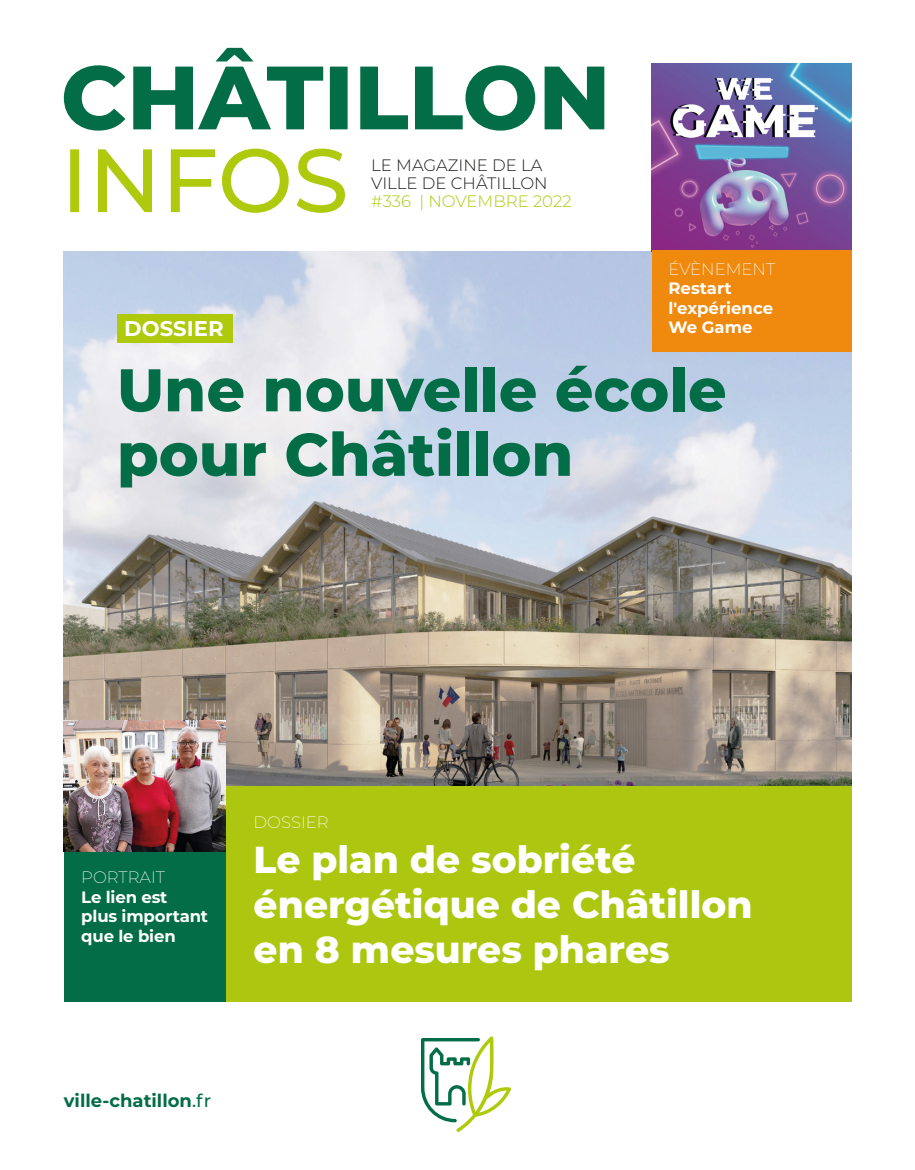
<style>
.page{position:relative;width:915px;height:1170px;background:#fff}
.page>*{position:absolute;margin:0;border:0;box-sizing:border-box;transform-origin:0 0}
.t1{font:800 60px "Montserrat";color:#026d46}
.t2{font:800 37.5px "Montserrat";color:#fff}
.t3{font:700 21.15px "Montserrat";color:#fff}
.t4{font:700 18px "Montserrat";color:#026d46}
.t5{font:700 16.5px/19.5px "Montserrat";letter-spacing:-.01em;color:#fff}
.t6{font:300 16.5px "Montserrat";color:#1d1d1b}
.t7{font:200 16.5px "Montserrat";color:#fff}
.t8{font:300 16.5px "Montserrat";color:#afc90c}
.s1{font-weight:500}
</style>
<div class="page">
<img style="left:64px;top:251px;width:786px;height:535px">
<div style="left:117px;top:314px;width:115px;height:29px;background:#afc90c"></div>
<img style="left:651px;top:64px;width:199px;height:186px">
<div style="left:651px;top:250px;width:199px;height:102px;background:#ef8a0e"></div>
<svg style="left:70px;top:149px;width:275px;height:64px"></svg>
<svg style="left:64px;top:48px;width:540px;height:83px"></svg>
<svg style="left:421px;top:1036px;width:90px;height:95px"></svg>
<div style="left:226px;top:786px;width:625px;height:215px;background:#adc710"></div>
<img style="left:64px;top:720px;width:161px;height:131px">
<div style="left:64px;top:851px;width:161px;height:150px;background:#026d46"></div>
<svg style="left:697px;top:147px;width:89px;height:10px"></svg>
<p class="t6" style="left:371px;top:154px;width:173px">LE MAGAZINE DE LA</p>
<p class="t6" style="left:371px;top:172px;width:178px">VILLE DE CHÂTILLON</p>
<p class="t8" style="left:371px;top:190px;width:202px">#336 | NOVEMBRE 2022</p>
<p class="t7" style="left:668px;top:258px;width:108px">ÉVÈNEMENT</p>
<p class="t5" style="left:668px;top:278px;width:65px">Restart</p>
<p class="t5" style="left:668px;top:297px;width:106px">l'expérience</p>
<p class="t5" style="left:668px;top:317px;width:86px">We Game</p>
<p class="t3" style="left:124px;top:313px;width:101px">DOSSIER</p>
<p class="t1" style="left:117px;top:346px;width:611px">Une nouvelle école</p>
<p class="t1" style="left:117px;top:410px;width:457px">pour Châtillon</p>
<p class="t7" style="left:81px;top:866px;width:85px">PORTRAIT</p>
<p class="t5" style="left:81px;top:886px;width:88px">Le lien est</p>
<p class="t5" style="left:81px;top:905px;width:128px">plus important que le bien</p>
<p class="t7" style="left:253px;top:810px;width:77px">DOSSIER</p>
<p class="t2" style="left:253px;top:832px;width:383px">Le plan de sobriété</p>
<p class="t2" style="left:253px;top:877px;width:500px">énergétique de Châtillon</p>
<p class="t2" style="left:253px;top:922px;width:417px">en 8 mesures phares</p>
<p class="t4" style="left:64px;top:1087px;width:149px">ville-chatillon<span class="s1">.fr</span></p>
</div>
